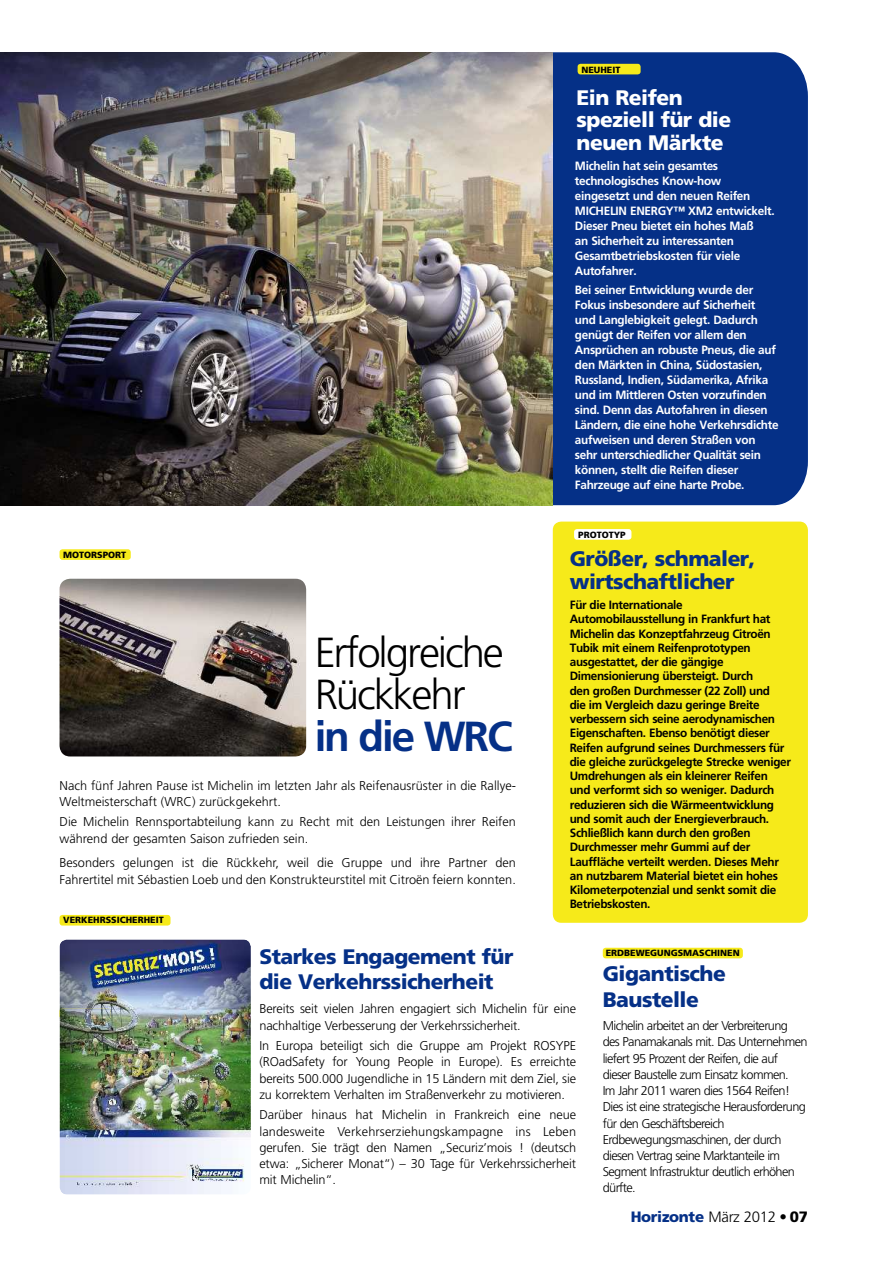
<style>
.page{position:relative;width:893px;height:1263px;background:#fff}
.page>*{position:absolute;margin:0;border:0;box-sizing:border-box;transform-origin:0 0}
.t1{font:300 42px/42px "Frutiger";letter-spacing:-.05em;color:#000}
.t2{font:700 42px "Frutiger";letter-spacing:-.05em;color:#053087}
.t3{font:900 21px/25.5px "Frutiger";letter-spacing:-.025em;color:#053087}
.t4{font:900 21px/22.5px "Frutiger";letter-spacing:-.025em;color:#fff}
.t5{font:900 15px "Frutiger";letter-spacing:-.02em;color:#053087}
.t6{font:300 12.75px/16.2px "Frutiger";letter-spacing:-.01em;color:#000}
.t7{font:300 12.75px/16.2px "Frutiger";letter-spacing:-.05em;color:#000}
.t8{font:700 12px/14.2px "Frutiger";letter-spacing:-.03em;color:#000}
.t9{font:700 12px/15px "Frutiger";letter-spacing:-.025em;color:#fff}
.t10{font:900 9px "Frutiger";color:#000}
.s1{font-weight:300;color:#000}
.s2{font-weight:700;color:#000}
.s3{color:#000}
</style>
<div class="page">
<div style="left:553px;top:52px;width:255px;height:453px;background:#053087"></div>
<div style="left:603px;top:948px;width:140px;height:10px;background:#f6ea1a;border-radius:3px"></div>
<div style="left:578px;top:64px;width:63px;height:10px;background:#f6ea1a;border-radius:3px"></div>
<div style="left:553px;top:522px;width:255px;height:401px;background:#f6ea1a;border-radius:9px"></div>
<div style="left:574px;top:529px;width:57px;height:11px;background:#fff;border-radius:3px"></div>
<div style="left:60px;top:915px;width:111px;height:10px;background:#f6ea1a;border-radius:3px"></div>
<div style="left:60px;top:549px;width:71px;height:11px;background:#f6ea1a;border-radius:3px"></div>
<img style="left:60px;top:579px;width:246px;height:177px;border-radius:11px">
<img style="left:60px;top:939px;width:191px;height:255px">
<img style="left:60px;top:1008px;width:51px;height:11px;border-radius:3px">
<img style="left:0;top:52px;width:553px;height:453px">
<p class="t10" style="left:581px;top:66px;width:41px">NEUHEIT</p>
<h2 class="t4" style="left:577px;top:88px;width:156px">Ein Reifen speziell für die neuen Märkte</h2>
<p class="t9" style="left:575px;top:159px;width:201px">Michelin hat sein gesamtes technologisches Know-how eingesetzt und den neuen Reifen<br>MICHELIN ENERGY™ XM2 entwickelt.<br>Dieser Pneu bietet ein hohes Maß<br>an Sicherheit zu interessanten<br>Gesamtbetriebskosten für viele<br>Autofahrer.</p>
<p class="t9" style="left:575px;top:284px;width:205px">Bei seiner Entwicklung wurde der Fokus insbesondere auf Sicherheit und Langlebigkeit gelegt. Dadurch genügt der Reifen vor allem den Ansprüchen an robuste Pneus, die auf den Märkten in China, Südostasien, Russland, Indien, Südamerika, Afrika und im Mittleren Osten vorzufinden sind. Denn das Autofahren in diesen Ländern, die eine hohe Verkehrsdichte aufweisen und deren Straßen von sehr unterschiedlicher Qualität sein können, stellt die Reifen dieser Fahrzeuge auf eine harte Probe.</p>
<p class="t10" style="left:63px;top:551px;width:65px">MOTORSPORT</p>
<h1 class="t1" style="left:315px;top:634px;width:191px">Erfolgreiche<br>Rückkehr</h1>
<h1 class="t2" style="left:315px;top:719px;width:200px">in die WRC</h1>
<p class="t6" style="left:60px;top:778px;width:458px">Nach fünf Jahren Pause ist Michelin im letzten Jahr als Reifenausrüster in die Rallye-<br>Weltmeisterschaft (WRC) zurückgekehrt.</p>
<p class="t6" style="left:60px;top:815px;width:458px">Die Michelin Rennsportabteilung kann zu Recht mit den Leistungen ihrer Reifen während der gesamten Saison zufrieden sein.</p>
<p class="t6" style="left:60px;top:856px;width:458px">Besonders gelungen ist die Rückkehr, weil die Gruppe und ihre Partner den<br>Fahrertitel mit Sébastien Loeb und den Konstrukteurstitel mit Citroën feiern konnten.</p>
<p class="t10" style="left:63px;top:916px;width:102px">VERKEHRSSICHERHEIT</p>
<p class="t10" style="left:578px;top:531px;width:49px">PROTOTYP</p>
<h2 class="t3" style="left:570px;top:549px;width:187px;line-height:22.5px">Größer, schmaler, wirtschaftlicher</h2>
<p class="t8" style="left:570px;top:599px;width:223px">Für die Internationale Automobilausstellung in Frankfurt hat Michelin das Konzeptfahrzeug Citroën Tubik mit einem Reifenprototypen ausgestattet, der die gängige Dimensionierung übersteigt. Durch<br>den großen Durchmesser (22 Zoll) und<br>die im Vergleich dazu geringe Breite verbessern sich seine aerodynamischen Eigenschaften. Ebenso benötigt dieser Reifen aufgrund seines Durchmessers für die gleiche zurückgelegte Strecke weniger Umdrehungen als ein kleinerer Reifen und verformt sich so weniger. Dadurch reduzieren sich die Wärmeentwicklung und somit auch der Energieverbrauch.<br>Schließlich kann durch den großen Durchmesser mehr Gummi auf der Lauffläche verteilt werden. Dieses Mehr an nutzbarem Material bietet ein hohes Kilometerpotenzial und senkt somit die Betriebskosten.</p>
<h2 class="t3" style="left:259px;top:945px;width:255px">Starkes Engagement für die Verkehrssicherheit</h2>
<p class="t6" style="left:259px;top:1002px;width:318px">Bereits seit vielen Jahren engagiert sich Michelin für eine nachhaltige Verbesserung der Verkehrssicherheit.</p>
<p class="t6" style="left:259px;top:1038px;width:318px;text-align:justify">In Europa beteiligt sich die Gruppe am Projekt ROSYPE (ROadSafety for Young People in Europe). Es erreichte bereits 500.000 Jugendliche in 15 Ländern mit dem Ziel, sie zu korrektem Verhalten im Straßenverkehr zu motivieren.</p>
<p class="t6" style="left:259px;top:1108px;width:318px;text-align:justify">Darüber hinaus hat Michelin in Frankreich eine neue landesweite Verkehrserziehungskampagne ins Leben gerufen. Sie trägt den Namen „Securiz’mois ! (deutsch etwa: „Sicherer Monat“) – 30 Tage für Verkehrssicherheit mit Michelin“.</p>
<p class="t10" style="left:606px;top:949px;width:136px">ERDBEWEGUNGSMASCHINEN</p>
<h2 class="t3" style="left:603px;top:963px;width:125px">Gigantische<br>Baustelle</h2>
<p class="t7" style="left:603px;top:1018px;width:206px">Michelin arbeitet an der Verbreiterung des Panamakanals mit. Das Unternehmen liefert 95 Prozent der Reifen, die auf dieser Baustelle zum Einsatz kommen.<br>Im Jahr 2011 waren dies 1564 Reifen!<br>Dies ist eine strategische Herausforderung für den Geschäftsbereich Erdbewegungsmaschinen, der durch diesen Vertrag seine Marktanteile im Segment Infrastruktur deutlich erhöhen dürfte.</p>
<p class="t5" style="left:631px;top:1210px;width:179px">Horizonte <span class="s1">März 2012</span> <span class="s2">•</span> <span class="s3">07</span></p>
</div>
